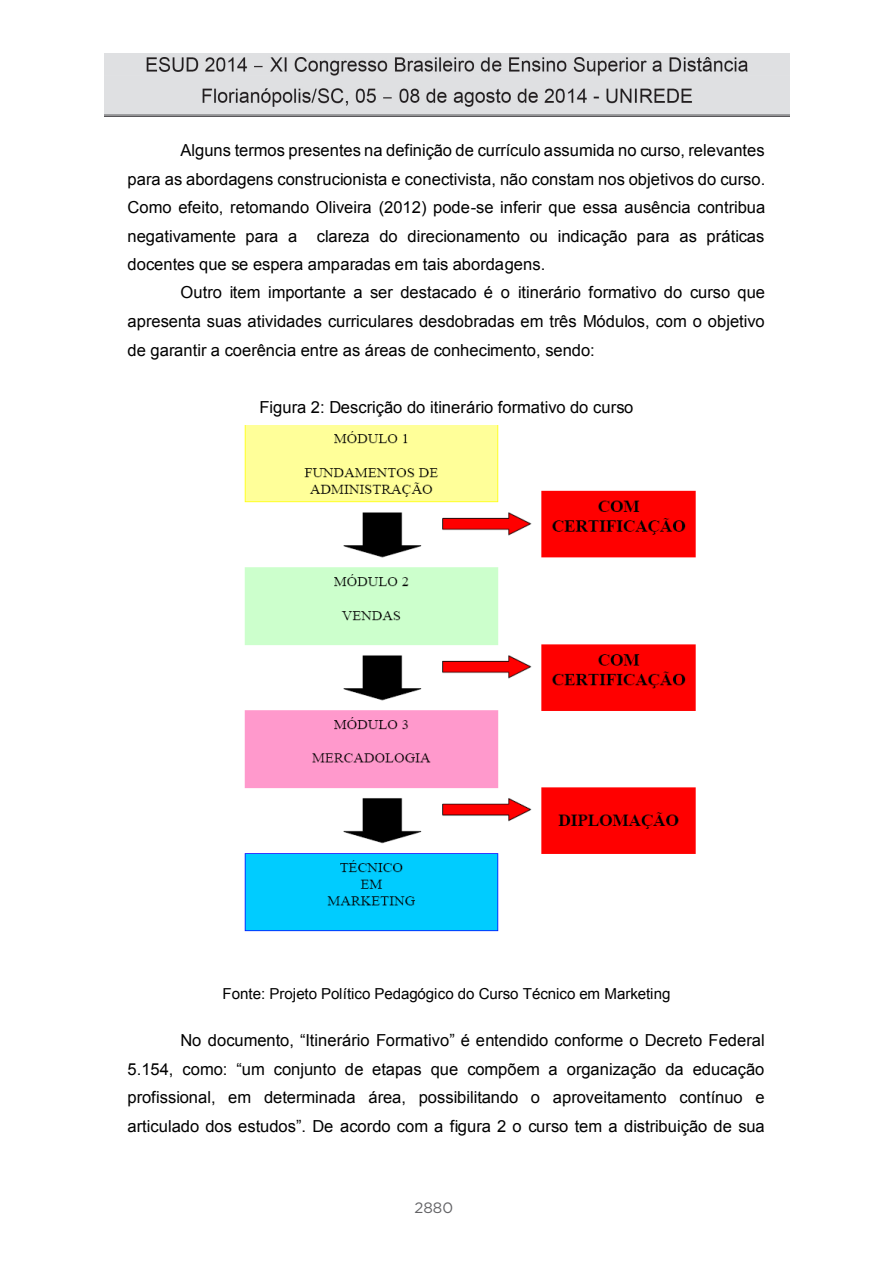
<style>
.page{position:relative;width:893px;height:1263px;background:#fff}
.page>*{position:absolute;margin:0;border:0;box-sizing:border-box;transform-origin:0 0}
.t1{font:16.5px "Arial";color:#000}
.t2{font:16.5px/28.5px "Arial";color:#000;text-align:justify}
.t3{font:15.15px "Arial";letter-spacing:-.01em;color:#000}
.t4{font:15px "Gotham";color:#636366}
.s1{font-style:inherit}
</style>
<div class="page">
<img style="left:245px;top:425px;width:451px;height:507px">
<img style="left:105px;top:53px;width:684px;height:64px">
<p class="t1" style="left:180px;top:140px;width:586px">Alguns termos presentes na definição de currículo assumida no curso, relevantes</p>
<p class="t1" style="left:127px;top:168px;width:639px">para as abordagens construcionista e conectivista, não constam nos objetivos do curso.</p>
<p class="t1" style="left:127px;top:196px;width:639px">Como efeito, retomando Oliveira (2012) pode-se inferir que essa ausência contribua</p>
<p class="t1" style="left:127px;top:225px;width:638px">negativamente para a clareza do direcionamento ou indicação para as práticas</p>
<p class="t1" style="left:127px;top:253px;width:420px">docentes que se espera amparadas em tais abordagens.</p>
<p class="t1" style="left:180px;top:282px;width:586px">Outro item importante a ser destacado é o itinerário formativo do curso que</p>
<p class="t1" style="left:127px;top:311px;width:639px">apresenta suas atividades curriculares desdobradas em três Módulos, com o objetivo</p>
<p class="t1" style="left:127px;top:339px;width:469px">de garantir a coerência entre as áreas de conhecimento, sendo:</p>
<p class="t1" style="left:259px;top:396px;width:376px">Figura 2: Descrição do itinerário formativo do curso</p>
<p class="t3" style="left:223px;top:984px;width:449px">Fonte: Projeto Político Pedagógico do Curso Técnico em Marketing</p>
<p class="t2" style="left:127px;top:1026px;width:639px;text-indent:53px">No documento, “Itinerário Formativo” é entendido conforme o Decreto Federal 5.154, como: “um conjunto de etapas que compõem a organização da educação <span class="s1">profissional, em determinada área, possibilitando o aproveitamento contínuo e </span>articulado dos estudos”. De <span class="s1">acordo com a figura 2 o curso tem a distribuição de sua</span></p>
<p class="t4" style="left:414px;top:1198px;width:40px">2880</p>
</div>
